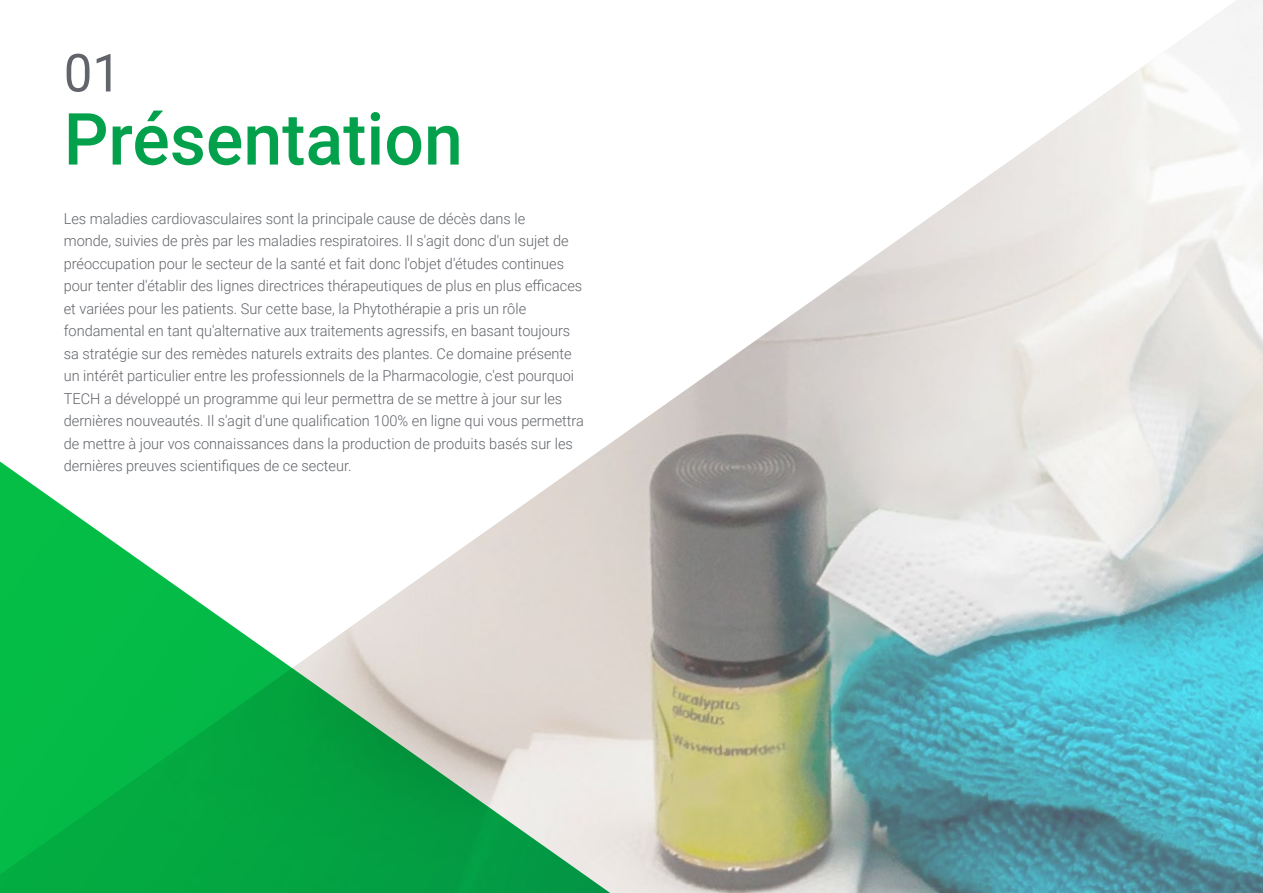
<style>
.page{position:relative;width:1263px;height:893px;background:#fff}
.page>*{position:absolute;margin:0;border:0;box-sizing:border-box;transform-origin:0 0}
.t1{font:500 72px "Roboto";color:#04a14d}
.t2{font:52.5px "Roboto";color:#61646a}
.t3{font:300 15px/22.5px "Roboto";color:#61646a}
</style>
<div class="page">
<img style="left:607px;top:0;width:656px;height:893px">
<svg style="left:0;top:446px;width:640px;height:447px"></svg>
<h2 class="t2" style="left:64px;top:36px;width:59px">01</h2>
<h1 class="t1" style="left:64px;top:89px;width:401px">Présentation</h1>
<p class="t3" style="left:64px;top:207px;width:522px">Les maladies cardiovasculaires sont la principale cause de décès dans le<br>monde, suivies de près par les maladies respiratoires. Il s'agit donc d'un sujet de préoccupation pour le secteur de la santé et fait donc l'objet d'études continues pour tenter d'établir des lignes directrices thérapeutiques de plus en plus efficaces et variées pour les patients. Sur cette base, la Phytothérapie a pris un rôle fondamental en tant qu'alternative aux traitements agressifs, en basant toujours sa stratégie sur des remèdes naturels extraits des plantes. Ce domaine présente un intérêt particulier entre les professionnels de la Pharmacologie, c'est pourquoi TECH a développé un programme qui leur permettra de se mettre à jour sur les dernières nouveautés. Il s'agit d'une qualification 100% en ligne qui vous permettra de mettre à jour vos connaissances dans la production de produits basés sur les dernières preuves scientifiques de ce secteur.</p>
</div>
